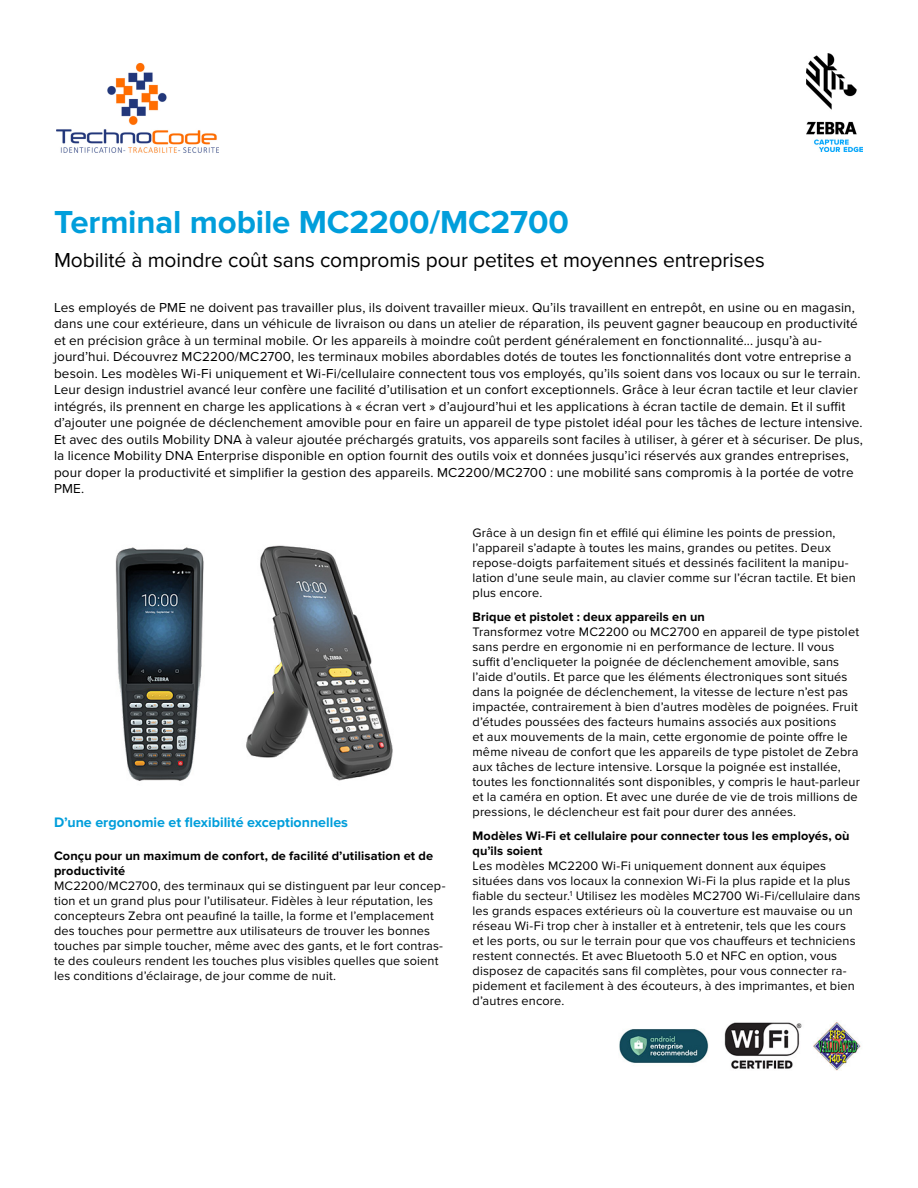
<style>
.page{position:relative;width:918px;height:1188px;background:#fff}
.page>*{position:absolute;margin:0;border:0;box-sizing:border-box;transform-origin:0 0}
.t1{font:700 33px "Proxima Nova";letter-spacing:-.005em;color:#009edb}
.t2{font:21px "Proxima Nova";letter-spacing:-.005em;color:#000}
.t3{font:700 14.25px "Proxima Nova";color:#009edb}
.t4{font:13.5px/16.5px "Proxima Nova";letter-spacing:.01em;color:#000}
.t5{font:12.75px/15px "Proxima Nova";letter-spacing:.015em;color:#000}
.t6{font:700 12.75px/15px "Proxima Nova";letter-spacing:.01em;color:#000}
</style>
<div class="page">
<img style="left:806px;top:54px;width:56px;height:97px">
<img style="left:619px;top:1022px;width:242px;height:49px">
<img style="left:115px;top:545px;width:278px;height:236px">
<img style="left:57px;top:62px;width:162px;height:91px">
<h1 class="t1" style="left:54px;top:203px;width:516px">Terminal mobile MC2200/MC2700</h1>
<h2 class="t2" style="left:54px;top:248px;width:712px">Mobilité à moindre coût sans compromis pour petites et moyennes entreprises</h2>
<p class="t4" style="left:54px;top:299px;width:811px">Les employés de PME ne doivent pas travailler plus, ils doivent travailler mieux. Qu’ils travaillent en entrepôt, en usine ou en magasin, dans une cour extérieure, dans un véhicule de livraison ou dans un atelier de réparation, ils peuvent gagner beaucoup en productivité et en précision grâce à un terminal mobile. Or les appareils à moindre coût perdent généralement en fonctionnalité... jusqu’à au&shy;jourd’hui. Découvrez MC2200/MC2700, les terminaux mobiles abordables dotés de toutes les fonctionnalités dont votre entreprise a besoin. Les modèles Wi-Fi uniquement et Wi-Fi/cellulaire connectent tous vos employés, qu’ils soient dans vos locaux ou sur le terrain.<br>Leur design industriel avancé leur confère une facilité d’utilisation et un confort exceptionnels. Grâce à leur écran tactile et leur clavier intégrés, ils prennent en charge les applications à « écran vert » d’aujourd’hui et les applications à écran tactile de demain. Et il suffit d’ajouter une poignée de déclenchement amovible pour en faire un appareil de type pistolet idéal pour les tâches de lecture intensive.<br>Et avec des outils Mobility DNA à valeur ajoutée préchargés gratuits, vos appareils sont faciles à utiliser, à gérer et à sécuriser. De plus, la licence Mobility DNA Enterprise disponible en option fournit des outils voix et données jusqu’ici réservés aux grandes entreprises, pour doper la productivité et simplifier la gestion des appareils. MC2200/MC2700 : une mobilité sans compromis à la portée de votre PME.</p>
<p class="t3" style="left:54px;top:814px;width:296px">D’une ergonomie et flexibilité exceptionnelles</p>
<p class="t6" style="left:54px;top:848px;width:381px">Conçu pour un maximum de confort, de facilité d’utilisation et de productivité</p>
<p class="t5" style="left:54px;top:878px;width:393px">MC2200/MC2700, des terminaux qui se distinguent par leur concep&shy;tion et un grand plus pour l’utilisateur. Fidèles à leur réputation, les concepteurs Zebra ont peaufiné la taille, la forme et l’emplacement des touches pour permettre aux utilisateurs de trouver les bonnes touches par simple toucher, même avec des gants, et le fort contras&shy;te des couleurs rendent les touches plus visibles quelles que soient les conditions d’éclairage, de jour comme de nuit.</p>
<p class="t5" style="left:473px;top:525px;width:385px">Grâce à un design fin et effilé qui élimine les points de pression, l’appareil s’adapte à toutes les mains, grandes ou petites. Deux repose-doigts parfaitement situés et dessinés facilitent la manipu&shy;lation d’une seule main, au clavier comme sur l’écran tactile. Et bien plus encore.</p>
<p class="t6" style="left:473px;top:609px;width:234px">Brique et pistolet : deux appareils en un</p>
<p class="t5" style="left:473px;top:624px;width:389px">Transformez votre MC2200 ou MC2700 en appareil de type pistolet sans perdre en ergonomie ni en performance de lecture. Il vous suffit d’encliqueter la poignée de déclenchement amovible, sans l’aide d’outils. Et parce que les éléments électroniques sont situés dans la poignée de déclenchement, la vitesse de lecture n’est pas impactée, contrairement à bien d’autres modèles de poignées. Fruit d’études poussées des facteurs humains associés aux positions<br>et aux mouvements de la main, cette ergonomie de pointe offre le même niveau de confort que les appareils de type pistolet de Zebra aux tâches de lecture intensive. Lorsque la poignée est installée, toutes les fonctionnalités sont disponibles, y compris le haut-parleur et la caméra en option. Et avec une durée de vie de trois millions de pressions, le déclencheur est fait pour durer des années.</p>
<p class="t6" style="left:473px;top:828px;width:379px">Modèles Wi-Fi et cellulaire pour connecter tous les employés, où qu’ils soient</p>
<p class="t5" style="left:472px;top:858px;width:390px">Les modèles MC2200 Wi-Fi uniquement donnent aux équipes situées dans vos locaux la connexion Wi-Fi la plus rapide et la plus fiable du secteur.<sup>1</sup> Utilisez les modèles MC2700 Wi-Fi/cellulaire dans les grands espaces extérieurs où la couverture est mauvaise ou un réseau Wi-Fi trop cher à installer et à entretenir, tels que les cours<br>et les ports, ou sur le terrain pour que vos chauffeurs et techniciens restent connectés. Et avec Bluetooth 5.0 et NFC en option, vous disposez de capacités sans fil complètes, pour vous connecter ra&shy;pidement et facilement à des écouteurs, à des imprimantes, et bien d’autres encore.</p>
</div>
